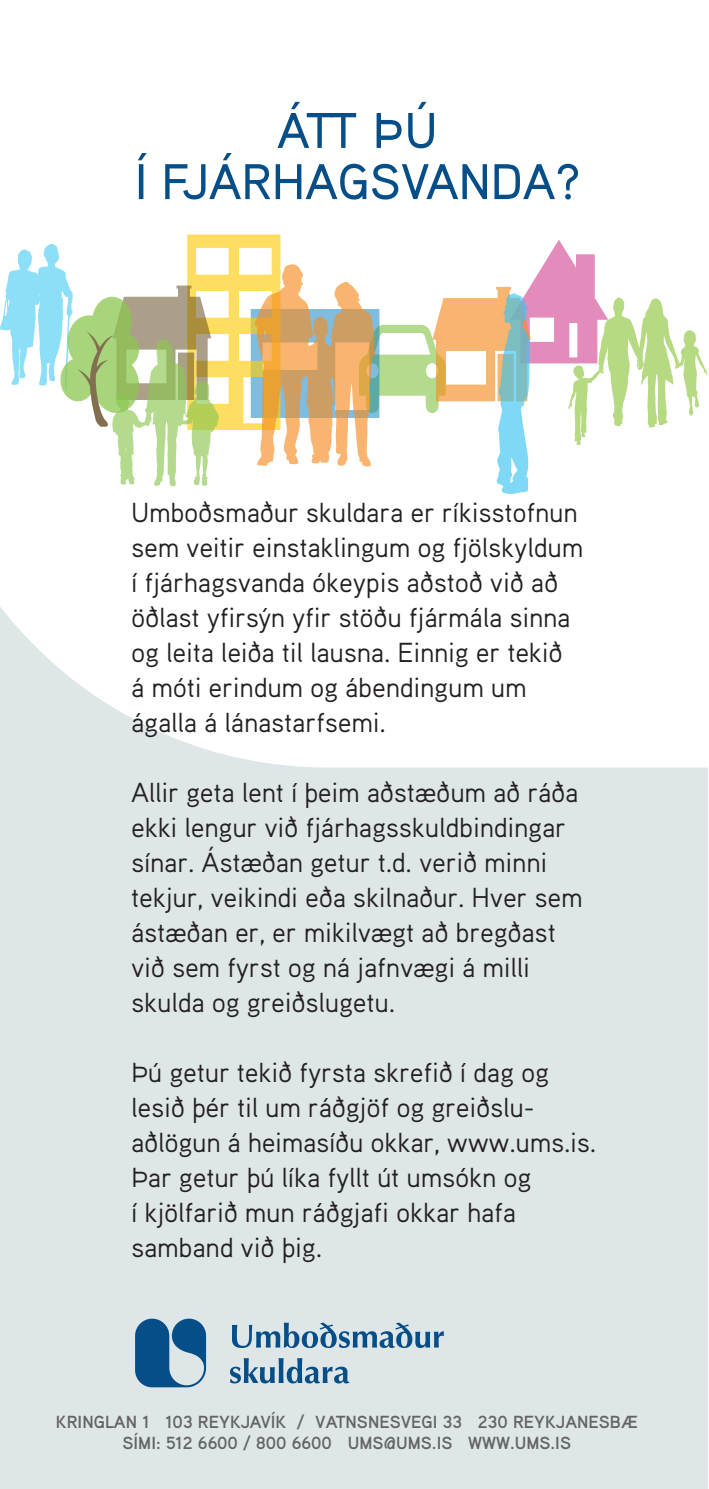
<style>
.page{position:relative;width:709px;height:1489px;background:#fff}
.page>*{position:absolute;margin:0;border:0;box-sizing:border-box;transform-origin:0 0}
.t1{font:500 50px/51.2px "Aaux Pro";color:#064e88;text-align:center}
.t2{font:27.5px/35px "Aaux Pro";letter-spacing:-.01em;color:#231f20}
.t3{font:700 17.5px/21px "Aaux Pro";color:#636366;text-align:center}
</style>
<div class="page">
<div style="left:0;top:64px;width:707px;height:1424px;background:#dee6e8"></div>
<div style="left:0;top:64px;width:707px;height:703px;background:#fff"></div>
<svg style="left:0;top:234px;width:707px;height:260px;background:#e5e4ce"></svg>
<svg style="left:135px;top:1318px;width:71px;height:69px"></svg>
<svg style="left:232px;top:1322px;width:212px;height:25px"></svg>
<svg style="left:230px;top:1358px;width:119px;height:25px"></svg>
<h1 class="t1" style="left:135px;top:103px;width:447px">ÁTT ÞÚ<br>Í FJÁRHAGSVANDA?</h1>
<p class="t2" style="left:131px;top:494px;width:454px">Umboðsmaður skuldara er ríkisstofnun sem veitir einstaklingum og fjölskyldum í fjárhagsvanda ókeypis aðstoð við að öðlast yfirsýn yfir stöðu fjármála sinna og leita leiða til lausna. Einnig er tekið<br>á móti erindum og ábendingum um ágalla á lánastarfsemi.</p>
<p class="t2" style="left:131px;top:774px;width:453px">Allir geta lent í þeim aðstæðum að ráða ekki lengur við fjárhagsskuldbindingar sínar. Ástæðan getur t.d. verið minni tekjur, veikindi eða skilnaður. Hver sem ástæðan er, er mikilvægt að bregðast við sem fyrst og ná jafnvægi á milli skulda og greiðslugetu.</p>
<p class="t2" style="left:131px;top:1054px;width:466px">Þú getur tekið fyrsta skrefið í dag og lesið þér til um ráðgjöf og greiðslu&shy;aðlögun á heimasíðu okkar, www.ums.is.<br>Þar getur þú líka fyllt út umsókn og<br>í kjölfarið mun ráðgjafi okkar hafa samband við þig.</p>
<p class="t3" style="left:56px;top:1410px;width:583px">KRINGLAN 1 103 REYKJAVÍK / VATNSNESVEGI 33 230 REYKJANESBÆ<br>SÍMI: 512 6600 / 800 6600 UMS@UMS.IS WWW.UMS.IS</p>
</div>
